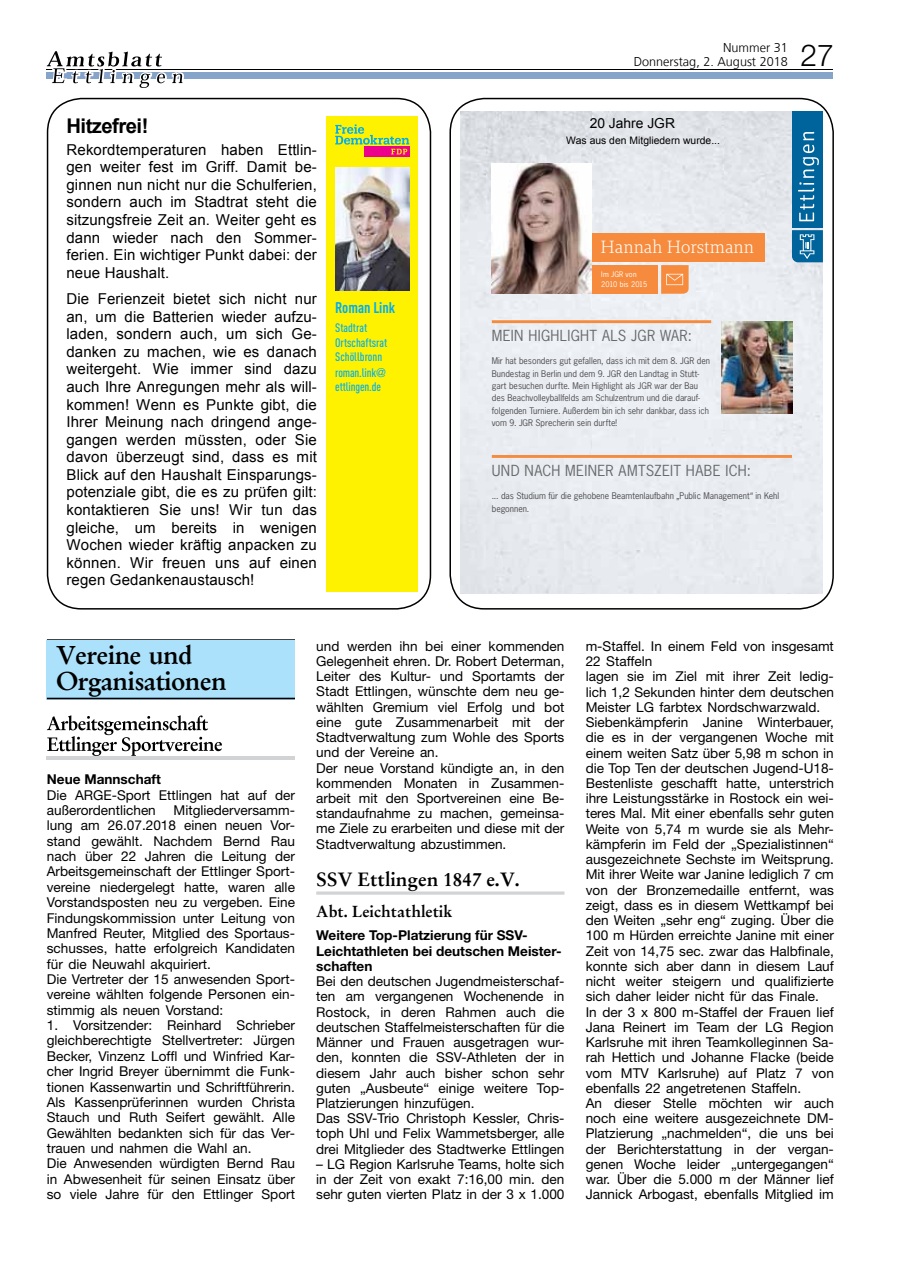
<style>
.page{position:relative;width:902px;height:1280px;background:#fff}
.page>*{position:absolute;margin:0;border:0;box-sizing:border-box;transform-origin:0 0}
.t1{font:300 30.3px "Helvetica Neue";color:#000}
.t2{font:700 25.65px/25.5px "Garamond Stempel BQ";color:#000}
.t3{font:700 20.25px "Arial";letter-spacing:-.025em;color:#000}
.t4{font:700 19.2px "Stempel Garamond";color:#000}
.t5{font:300 18.15px "Brando";color:#fff}
.t6{font:700 16.05px "Stempel Garamond";color:#000}
.t7{font:700 15.3px "DIN Cond";color:#00aeef}
.t8{font:15px/17.5px "Arial";letter-spacing:.01em;color:#000;text-align:justify}
.t9{font:14.4px "News Gothic Std";letter-spacing:.025em;color:#686a6c}
.t10{font:13.8px "Arial";color:#000}
.t11{font:13.65px/15.3px "Helvetica Neue";color:#000}
.t12{font:700 13.65px/15.1px "Helvetica Neue";color:#000}
.t13{font:300 12.75px/14.7px "Frutiger";color:#000;text-align:right}
.t14{font:500 12.15px/15.9px "DIN Cond";color:#00aeef}
.t15{font:10.35px "Arial";color:#000}
.t16{font:8.55px/12.5px "News Gothic Std";color:#4d4d4f}
.t17{font:7.2px/10.1px "News Gothic Std";letter-spacing:.015em;color:#fff}
.s1{font-family:"Helvetica";font-weight:300}
</style>
<div class="page">
<hr style="left:47px;top:69px;width:785px;height:1px;background:#000">
<div style="left:47px;top:73px;width:785px;height:6px;background:#86a3c9"></div>
<svg style="left:47px;top:51px;width:139px;height:37px"></svg>
<hr style="left:47px;top:639px;width:248px;height:1px;background:#000">
<div style="left:47px;top:640px;width:248px;height:59px;background:#abe1fa"></div>
<hr style="left:47px;top:698px;width:248px;height:1px;background:#000">
<svg style="left:47px;top:715px;width:175px;height:41px"></svg>
<hr style="left:47px;top:756px;width:248px;height:3px;background:#d1d3d4">
<svg style="left:316px;top:891px;width:248px;height:4px"></svg>
<div style="left:47px;top:98px;width:384px;height:512px;border:2px solid #000;border-radius:34px"></div>
<div style="left:449px;top:98px;width:384px;height:512px;border:2px solid #000;border-radius:34px"></div>
<div style="left:326px;top:116px;width:92px;height:475px;background:#fff200"></div>
<img style="left:335px;top:168px;width:74px;height:122px">
<div style="left:364px;top:147px;width:45px;height:10px;background:#ec008c"></div>
<svg style="left:335px;top:124px;width:74px;height:30px"></svg>
<img style="left:460px;top:112px;width:362px;height:481px">
<div style="left:791px;top:111px;width:31px;height:117px;background:#00649c"></div>
<svg style="left:791px;top:230px;width:31px;height:32px"></svg>
<svg style="left:798px;top:132px;width:20px;height:89px"></svg>
<div style="left:591px;top:233px;width:173px;height:28px;background:#f68b3d"></div>
<svg style="left:661px;top:265px;width:27px;height:29px"></svg>
<div style="left:591px;top:265px;width:66px;height:29px;background:#f68b3d"></div>
<hr style="left:491px;top:320px;width:220px;height:3px;background:#f68b3d">
<hr style="left:491px;top:455px;width:301px;height:3px;background:#f68b3d">
<img style="left:721px;top:321px;width:71px;height:93px">
<img style="left:492px;top:163px;width:99px;height:131px">
<h3 class="t3" style="left:66px;top:113px;width:83px">Hitzefrei!</h3>
<p class="t8" style="left:66px;top:141px;width:252px">Rekordtemperaturen haben Ettlin&shy;gen weiter fest im Griff. Damit be&shy;ginnen nun nicht nur die Schulferien, sondern auch im Stadtrat steht die sitzungsfreie Zeit an. Weiter geht es dann wieder nach den Sommer&shy;ferien. Ein wichtiger Punkt dabei: der neue Haushalt.</p>
<p class="t8" style="left:66px;top:290px;width:252px">Die Ferienzeit bietet sich nicht nur an, um die Batterien wieder aufzu&shy;laden, sondern auch, um sich Ge&shy;danken zu machen, wie es danach weitergeht. Wie immer sind dazu auch Ihre Anregungen mehr als will&shy;kommen! Wenn es Punkte gibt, die Ihrer Meinung nach dringend ange&shy;gangen werden müssten, oder Sie davon überzeugt sind, dass es mit Blick auf den Haushalt Einsparungs&shy;potenziale gibt, die es zu prüfen gilt: kontaktieren Sie uns! Wir tun das gleiche, um bereits in wenigen Wochen wieder kräftig anpacken zu können. Wir freuen uns auf einen regen Gedankenaustausch!</p>
<p class="t7" style="left:335px;top:298px;width:62px">Roman Link</p>
<p class="t14" style="left:335px;top:319px;width:54px">Stadtrat<br>Ortschaftsrat</p>
<p class="t14" style="left:335px;top:349px;width:52px">Schöllbronn roman.link<span class="s1">@</span></p>
<p class="t14" style="left:335px;top:378px;width:47px">ettlingen.de</p>
<p class="t13" style="left:633px;top:40px;width:156px">Nummer 31<br>Donnerstag, 2. August 2018</p>
<h1 class="t1" style="left:800px;top:37px;width:35px">27</h1>
<p class="t10" style="left:589px;top:114px;width:87px">20 Jahre JGR</p>
<p class="t15" style="left:566px;top:134px;width:155px">Was aus den Mitgliedern wurde...</p>
<h3 class="t5" style="left:600px;top:239px;width:155px">Hannah Horstmann</h3>
<p class="t17" style="left:601px;top:270px;width:47px">Im JGR von<br>2010 bis 2015</p>
<p class="t9" style="left:491px;top:329px;width:202px">MEIN HIGHLIGHT ALS JGR WAR:</p>
<p class="t16" style="left:491px;top:355px;width:220px">Mir hat besonders gut gefallen, dass ich mit dem 8. JGR den Bundestag in Berlin und dem 9. JGR den Landtag in Stutt&shy;gart besuchen durfte. Mein Highlight als JGR war der Bau des Beachvolleyballfelds am Schulzentrum und die darauf&shy;folgenden Turniere. Außerdem bin ich sehr dankbar, dass ich vom 9. JGR Sprecherin sein durfte!</p>
<p class="t9" style="left:491px;top:464px;width:260px">UND NACH MEINER AMTSZEIT HABE ICH:</p>
<p class="t16" style="left:491px;top:490px;width:289px">... das Studium für die gehobene Beamtenlaufbahn „Public Management“ in Kehl begonnen.</p>
<h2 class="t2" style="left:56px;top:643px;width:171px">Vereine und<br>Organisationen</h2>
<p class="t12" style="left:47px;top:771px;width:116px">Neue Mannschaft</p>
<p class="t11" style="left:47px;top:787px;width:250px">Die ARGE-Sport Ettlingen hat auf der außerordentlichen</p>
<p class="t11" style="left:47px;top:802px;width:250px;text-indent:127px">Mitgliederversamm&shy;lung am 26.07.2018 einen neuen Vor&shy;stand gewählt. Nachdem Bernd Rau nach über 22 Jahren die Leitung der Arbeitsgemeinschaft der Ettlinger Sport&shy;vereine niedergelegt hatte, waren alle Vorstandsposten neu zu vergeben. Eine Findungskommission unter Leitung von Manfred Reuter, Mitglied des Sportaus&shy;schusses, hatte erfolgreich Kandidaten für die Neuwahl akquiriert.<br>Die Vertreter der 15 anwesenden Sport&shy;vereine wählten folgende Personen ein&shy;stimmig als neuen Vorstand:</p>
<p class="t11" style="left:47px;top:1017px;width:250px">1. Vorsitzender: Reinhard Schrieber gleichberechtigte Stellvertreter: Jürgen Becker, Vinzenz Loffl und Winfried Kar&shy;cher Ingrid Breyer übernimmt die Funk&shy;tionen Kassenwartin und Schriftführerin.<br>Als Kassenprüferinnen wurden Christa Stauch und Ruth Seifert gewählt. Alle Gewählten bedankten sich für das Ver&shy;trauen und nahmen die Wahl an.<br>Die Anwesenden würdigten Bernd Rau in Abwesenheit für seinen Einsatz über so viele Jahre für den Ettlinger Sport</p>
<p class="t11" style="left:316px;top:638px;width:250px">und werden ihn bei einer kommenden Gelegenheit ehren. Dr. Robert Determan, Leiter des Kultur- und Sportamts der Stadt Ettlingen, wünschte dem neu ge&shy;wählten Gremium viel Erfolg und bot eine gute Zusammenarbeit mit der Stadtverwaltung zum Wohle des Sports und der Vereine an.<br>Der neue Vorstand kündigte an, in den kommenden Monaten in Zusammen&shy;arbeit mit den Sportvereinen eine Be&shy;standaufnahme zu machen, gemeinsa&shy;me Ziele zu erarbeiten und diese mit der Stadtverwaltung abzustimmen.</p>
<h3 class="t4" style="left:316px;top:868px;width:205px">SSV Ettlingen 1847 e.V.</h3>
<p class="t6" style="left:316px;top:901px;width:137px">Abt. Leichtathletik</p>
<p class="t12" style="left:316px;top:928px;width:247px">Weitere Top-Platzierung für SSV-<br>Leichtathleten bei deutschen Meister&shy;schaften</p>
<p class="t11" style="left:316px;top:973px;width:250px">Bei den deutschen Jugendmeisterschaf&shy;ten am vergangenen Wochenende in Rostock, in deren Rahmen auch die deutschen Staffelmeisterschaften für die Männer und Frauen ausgetragen wur&shy;den, konnten die SSV-Athleten der in diesem Jahr auch bisher schon sehr guten „Ausbeute“ einige weitere Top-Platzierungen hinzufügen.<br>Das SSV-Trio Christoph Kessler, Chris&shy;toph Uhl und Felix Wammetsberger, alle drei Mitglieder des Stadtwerke Ettlingen</p>
<p class="t11" style="left:316px;top:1156px;width:250px;text-align:justify">– LG Region Karlsruhe Teams, holte sich in der Zeit von exakt 7:16,00 min. den sehr guten vierten Platz in der 3 x 1.000</p>
<p class="t11" style="left:585px;top:638px;width:250px">m-Staffel. In einem Feld von insgesamt 22 Staffeln<br>lagen sie im Ziel mit ihrer Zeit ledig&shy;lich 1,2 Sekunden hinter dem deutschen Meister LG farbtex Nordschwarzwald.<br>Siebenkämpferin Janine Winterbauer, die es in der vergangenen Woche mit einem weiten Satz über 5,98 m schon in die Top Ten der deutschen Jugend-U18- Bestenliste geschafft hatte, unterstrich ihre Leistungsstärke in Rostock ein wei&shy;teres Mal. Mit einer ebenfalls sehr guten Weite von 5,74 m wurde sie als Mehr&shy;kämpferin im Feld der „Spezialistinnen“ ausgezeichnete Sechste im Weitsprung.<br>Mit ihrer Weite war Janine lediglich 7 cm von der Bronzemedaille entfernt, was zeigt, dass es in diesem Wettkampf bei den Weiten „sehr eng“ zuging. Über die 100 m Hürden erreichte Janine mit einer Zeit von 14,75 sec. zwar das Halbfinale, konnte sich aber dann in diesem Lauf nicht weiter steigern und qualifizierte sich daher leider nicht für das Finale.<br>In der 3 x 800 m-Staffel der Frauen lief Jana Reinert im Team der LG Region Karlsruhe mit ihren Teamkolleginnen Sa&shy;rah Hettich und Johanne Flacke (beide vom MTV Karlsruhe) auf Platz 7 von ebenfalls 22 angetretenen Staffeln.<br>An dieser Stelle möchten wir auch noch eine weitere ausgezeichnete DM-Platzierung „nachmelden“, die uns bei der Berichterstattung in der vergan&shy;genen Woche leider „untergegangen“ war. Über die 5.000 m der Männer lief Jannick Arbogast, ebenfalls Mitglied im</p>
</div>
